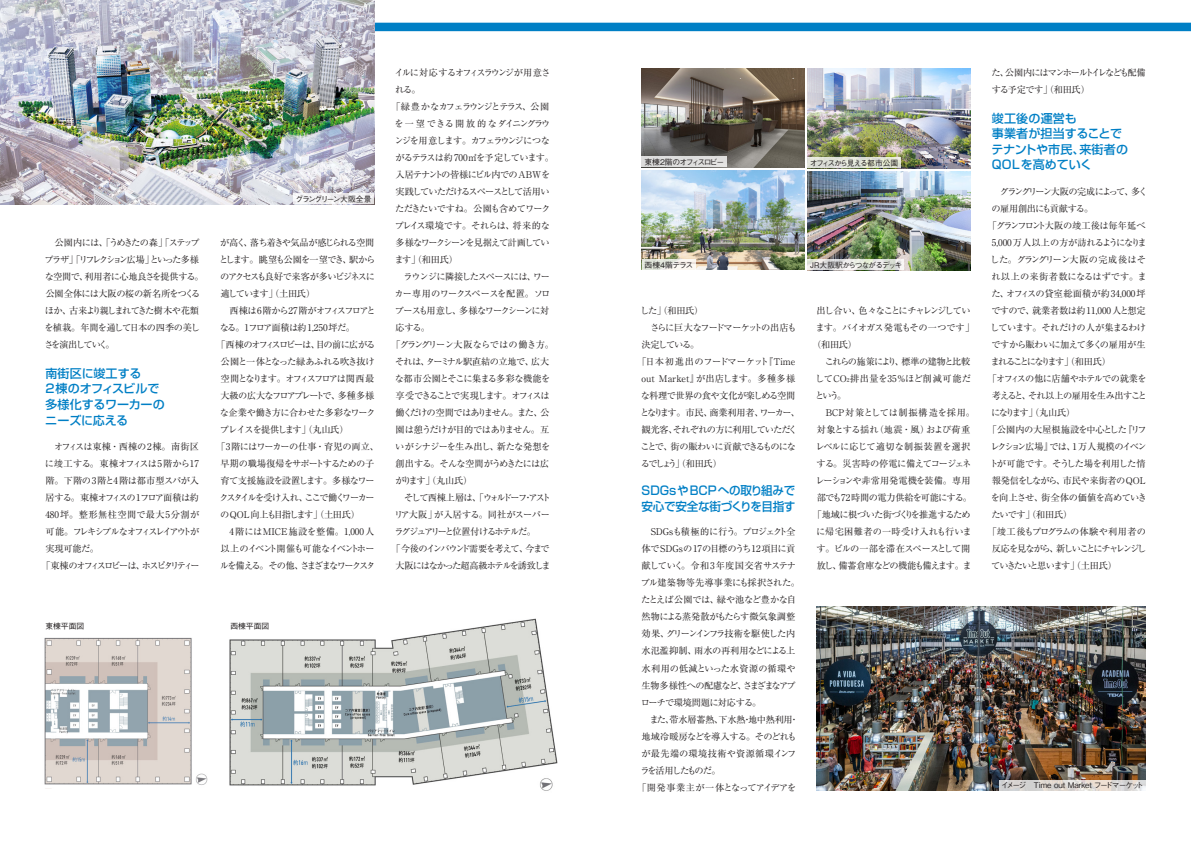
<style>
.page{position:relative;width:1191px;height:842px;background:#fff}
.page>*{position:absolute;margin:0;border:0;box-sizing:border-box;transform-origin:0 0}
._13Q本文_明朝{font:500 12px/15.6px "P Shin Go Pr 6 N";letter-spacing:-.01em;color:#007fc5}
._13Q本文_明朝-2{font:500 12px/15.6px "P Shin Go Pr 6 N";letter-spacing:-.01em;color:#007fc5;scale:.96 1}
._13Q本文_明朝-3{font:9.2px/17px "Ryumin Pr 6 N";letter-spacing:-.075em;color:#231f20;text-align:justify}
._13Q本文_明朝-4{font:9.2px/17px "Ryumin Pr 6 N";letter-spacing:-.1em;color:#231f20}
._13Q本文_明朝-5{font:9.2px/17px "Ryumin Pr 6 N";letter-spacing:-.04em;color:#231f20}
._13Q本文_明朝-6{font:9.2px/17px "Ryumin Pr 6 N";letter-spacing:-.035em;color:#231f20}
._13Q本文_明朝-7{font:9.2px/17px "Ryumin Pr 6 N";letter-spacing:-.055em;color:#231f20}
._13Q本文_明朝-8{font:9.2px/17px "Ryumin Pr 6 N";letter-spacing:-.095em;color:#231f20}
._13Q本文_明朝-9{font:9.2px/17px "Ryumin Pr 6 N";letter-spacing:-.115em;color:#231f20}
._13Q本文_明朝-10{font:9.2px/17px "Ryumin Pr 6 N";letter-spacing:-.125em;color:#231f20}
._13Q本文_明朝-11{font:9.2px/17px "Ryumin Pr 6 N";letter-spacing:-.02em;color:#231f20}
._13Q本文_明朝-12{font:9.2px/17px "Ryumin Pr 6 N";letter-spacing:-.05em;color:#231f20}
._13Q本文_明朝-13{font:9.2px/17px "Ryumin Pr 6 N";letter-spacing:-.025em;color:#231f20}
._13Q本文_明朝-14{font:9.2px/17px "Ryumin Pr 6 N";letter-spacing:-.145em;color:#231f20}
._13Q本文_明朝-15{font:9.2px/17px "Ryumin Pr 6 N";letter-spacing:-.14em;color:#231f20;text-align:center}
._13Q本文_明朝-16{font:9.2px/17px "Ryumin Pr 6 N";letter-spacing:-.13em;color:#231f20}
._13Q本文_明朝-17{font:9.2px "Ryumin Pr 6 N";letter-spacing:-.21em;color:#231f20}
.t1{font:500 7.8px "Gothic BBB Pr 6 N";letter-spacing:-.065em;color:#231f20}
.t2{font:500 7.8px "Gothic BBB Pr 6 N";letter-spacing:-.145em;color:#231f20}
.t3{font:500 7.8px "Gothic BBB Pr 6 N";letter-spacing:-.105em;color:#231f20}
.t4{font:500 7.8px "Gothic BBB Pr 6 N";letter-spacing:-.17em;color:#231f20}
.t5{font:500 7.8px "Gothic BBB Pr 6 N";letter-spacing:-.03em;color:#231f20}
.s1{font-size:5.4px}
</style>
<div class="page">
<div style="left:374px;top:23px;width:817px;height:8px;background:#007fc5"></div>
<img style="left:641px;top:68px;width:163px;height:99px">
<img style="left:641px;top:170px;width:163px;height:99px">
<img style="left:807px;top:69px;width:163px;height:99px">
<img style="left:807px;top:171px;width:163px;height:99px">
<img style="left:816px;top:606px;width:329px;height:185px">
<img style="left:0;top:0;width:374px;height:204px">
<img style="left:44px;top:637px;width:164px;height:148px">
<img style="left:229px;top:618px;width:329px;height:173px">
<svg style="left:294px;top:193px;width:80px;height:11px"></svg>
<div style="left:227px;top:621px;width:45px;height:10px;background:#fff"></div>
<div style="left:641px;top:157px;width:85px;height:10px;background:#dededd"></div>
<svg style="left:641px;top:260px;width:54px;height:10px"></svg>
<svg style="left:807px;top:158px;width:94px;height:10px"></svg>
<svg style="left:807px;top:260px;width:97px;height:10px"></svg>
<svg style="left:999px;top:780px;width:146px;height:11px;background:#ddd9d5"></svg>
<p class="_13Q本文_明朝-8" style="left:44px;top:234px;width:161px">　公園内には、「うめきたの森」「ステッププラザ」「リフレクション広場」といった多様な空間で、利用者に心地良さを提供する。公園全体には大阪の桜の新名所をつくるほか、古来より親しまれてきた樹木や花類を植栽。年間を通して日本の四季の美しさを演出していく。</p>
<p class="_13Q本文_明朝" style="left:45px;top:365px;width:121px">南街区に竣工する<br>2棟のオフィスビルで多様化するワーカーのニーズに応える</p>
<p class="_13Q本文_明朝-3" style="left:45px;top:438px;width:156px">　オフィスは東棟・西棟の2棟。南街区に竣工する。東棟オフィスは5階から17階。下階の3階と4階は都市型スパが入居する。東棟オフィスの1フロア面積は約480坪。整形無柱空間で最大5分割が可能。フレキシブルなオフィスレイアウトが実現可能だ。</p>
<p class="_13Q本文_明朝-17" style="left:41px;top:559px;width:160px">「東棟のオフィスロビーは、ホスピタリティー</p>
<p class="t4" style="left:295px;top:193px;width:77px">グラングリーン大阪全景</p>
<p class="_13Q本文_明朝-3" style="left:219px;top:234px;width:158px">が高く、落ち着きや気品が感じられる空間とします。眺望も公園を一望でき、駅からのアクセスも良好で来客が多いビジネスに適しています」（土田氏）</p>
<p class="_13Q本文_明朝-3" style="left:220px;top:302px;width:157px">　西棟は6階から27階がオフィスフロアとなる。1フロア面積は約1,250坪だ。</p>
<p class="_13Q本文_明朝-9" style="left:220px;top:336px;width:157px;text-indent:-3px">「西棟のオフィスロビーは、目の前に広がる公園と一体となった緑あふれる吹き抜け空間となります。オフィスフロアは関西最大級の広大なフロアプレートで、多種多様な企業や働き方に合わせた多彩なワークプレイスを提供します」（丸山氏）</p>
<p class="_13Q本文_明朝-3" style="left:219px;top:438px;width:161px;text-align:left;text-indent:-3px">「3階にはワーカーの仕事・育児の両立、早期の職場復帰をサポートするための子育て支援施設を設置します。多様なワークスタイルを受け入れ、ここで働くワーカーのQOL向上も目指します」（土田氏）</p>
<p class="_13Q本文_明朝-4" style="left:220px;top:523px;width:157px">　4階にはMICE施設を整備。1,000人以上のイベント開催も可能なイベントホールを備える。その他、さまざまなワークスタ</p>
<p class="t3" style="left:45px;top:620px;width:40px">東棟平面図</p>
<p class="t3" style="left:230px;top:620px;width:40px">西棟平面図</p>
<p class="_13Q本文_明朝-16" style="left:394px;top:64px;width:157px">イルに対応するオフィスラウンジが用意される。</p>
<p class="_13Q本文_明朝-4" style="left:392px;top:98px;width:164px">「緑豊かなカフェラウンジとテラス、公園を一望できる開放的なダイニングラウンジを用意します。カフェラウンジにつながるテラスは約 700㎡を予定しています。入居テナントの皆様にビル内でのABWを実践していただけるスペースとして活用いただきたいですね。公園も含めてワークプレイス環境です。それらは、将来的な多様なワークシーンを見据えて計画しています」（和田氏）</p>
<p class="_13Q本文_明朝-3" style="left:394px;top:268px;width:157px">　ラウンジに隣接したスペースには、ワーカー専用のワークスペースを配置。ソロブースも用意し、多様なワークシーンに対応する。</p>
<p class="_13Q本文_明朝-3" style="left:395px;top:336px;width:161px;text-align:left;text-indent:-3px">「グラングリーン大阪ならではの働き方。それは、ターミナル駅直結の立地で、広大な都市公園とそこに集まる多彩な機能を享受できることで実現します。オフィスは働くだけの空間ではありません。また、公園は憩うだけが目的ではありません。互いがシナジーを生み出し、新たな発想を創出する。そんな空間がうめきたには広がります」（丸山氏）</p>
<p class="_13Q本文_明朝-14" style="left:394px;top:489px;width:158px">　そして西棟上層は、「ウォルドーフ・アストリア大阪」が入居する。同社がスーパーラグジュアリーと位置付けるホテルだ。</p>
<p class="_13Q本文_明朝-15" style="left:392px;top:540px;width:160px">「今後のインバウンド需要を考えて、今まで大阪にはなかった超高級ホテルを誘致しま</p>
<p class="t2" style="left:644px;top:156px;width:82px">東棟2階のオフィスロビー</p>
<p class="t2" style="left:809px;top:157px;width:90px">オフィスから見える都市公園</p>
<p class="t5" style="left:644px;top:259px;width:50px">西棟4階テラス</p>
<p class="_13Q本文_明朝-3" style="left:640px;top:302px;width:65px">した」（和田氏）</p>
<p class="_13Q本文_明朝-10" style="left:641px;top:319px;width:157px">　さらに巨大なフードマーケットの出店も決定している。</p>
<p class="_13Q本文_明朝-7" style="left:637px;top:353px;width:164px">「日本初進出のフードマーケット『Time out Market』が出店します。多種多様な料理で世界の食や文化が楽しめる空間となります。市民、商業利用者、ワーカー、観光客、それぞれの方に利用していただくことで、街の賑わいに貢献できるものになるでしょう」（和田氏）</p>
<p class="_13Q本文_明朝-2" style="left:641px;top:482px;width:162px">SDGsやBCPへの取り組みで安心で安全な街づくりを目指す</p>
<p class="_13Q本文_明朝-5" style="left:640px;top:523px;width:161px">　SDGsも積極的に行う。プロジェクト全体でSDGsの17の目標のうち12項目に貢献していく。令和3年度国交省サステナブル建築物等先導事業にも採択された。たとえば公園では、緑や池など豊かな自然物による蒸発散がもたらす微気象調整効果、グリーンインフラ技術を駆使した内水氾濫抑制、雨水の再利用などによる上水利用の低減といった水資源の循環や生物多様性への配慮など、さまざまなアプローチで環境問題に対応する。</p>
<p class="_13Q本文_明朝-13" style="left:640px;top:710px;width:160px">　また、帯水層蓄熱、下水熱・地中熱利用・地域冷暖房などを導入する。そのどれもが最先端の環境技術や資源循環インフラを活用したものだ。</p>
<p class="_13Q本文_明朝-3" style="left:637px;top:778px;width:160px">「開発事業主が一体となってアイデアを</p>
<p class="t3" style="left:810px;top:259px;width:93px">JR大阪駅からつながるデッキ</p>
<p class="_13Q本文_明朝-10" style="left:816px;top:301px;width:156px">出し合い、色々なことにチャレンジしてい</p>
<p class="_13Q本文_明朝-7" style="left:815px;top:318px;width:160px">ます。バイオガス発電もその一つです」</p>
<p class="_13Q本文_明朝-3" style="left:812px;top:335px;width:47px">（和田氏）</p>
<p class="_13Q本文_明朝-3" style="left:815px;top:352px;width:157px">　これらの施策により、標準の建物と比較してCO<span class="s1">2</span> 排出量を35％ほど削減可能だという。</p>
<p class="_13Q本文_明朝-11" style="left:815px;top:403px;width:161px">　BCP対策としては制振構造を採用。対象とする揺れ（地震・風）および荷重レベルに応じて適切な制振装置を選択する。災害時の停電に備えてコージェネレーションや非常用発電機を装備。専用部でも72時間の電力供給を可能にする。</p>
<p class="_13Q本文_明朝-3" style="left:812px;top:506px;width:160px;text-align:center">「地域に根づいた街づくりを推進するために帰宅困難者の一時受け入れも行います。ビルの一部を滞在スペースとして開放し、備蓄倉庫などの機能も備えます。ま</p>
<p class="_13Q本文_明朝-10" style="left:991px;top:64px;width:156px">た、公園内にはマンホールトイレなども配備する予定です」（和田氏）</p>
<p class="_13Q本文_明朝" style="left:991px;top:110px;width:138px">竣工後の運営も<br>事業者が担当することでテナントや市民、来街者の<br>QOLを高めていく</p>
<p class="_13Q本文_明朝-10" style="left:991px;top:183px;width:158px">　グラングリーン大阪の完成によって、多くの雇用創出にも貢献する。</p>
<p class="_13Q本文_明朝-6" style="left:987px;top:217px;width:160px">「グランフロント大阪の竣工後は毎年延べ<br>5,000万人以上の方が訪れるようになりました。グラングリーン大阪の完成後はそれ以上の来街者数になるはずです。また、オフィスの貸室総面積が約34,000坪ですので、就業者数は約11,000人と想定しています。それだけの人が集まるわけですから賑わいに加えて多くの雇用が生まれることになります」（和田氏）</p>
<p class="_13Q本文_明朝-3" style="left:991px;top:370px;width:157px;text-indent:-3px">「オフィスの他に店舗やホテルでの就業を考えると、それ以上の雇用を生み出すことになります」（丸山氏）</p>
<p class="_13Q本文_明朝-12" style="left:987px;top:421px;width:161px">「公園内の大屋根施設を中心とした『リフレクション広場』では、1 万人規模のイベントが可能です。そうした場を利用した情報発信をしながら、市民や来街者のQOLを向上させ、街全体の価値を高めていきたいです」（和田氏）</p>
<p class="_13Q本文_明朝-3" style="left:991px;top:523px;width:157px;text-indent:-3px">「竣工後もプログラムの体験や利用者の反応を見ながら、新しいことにチャレンジしていきたいと思います」（土田氏）</p>
<p class="t1" style="left:1001px;top:779px;width:144px">イメージ　Time out Market フードマーケット</p>
</div>
